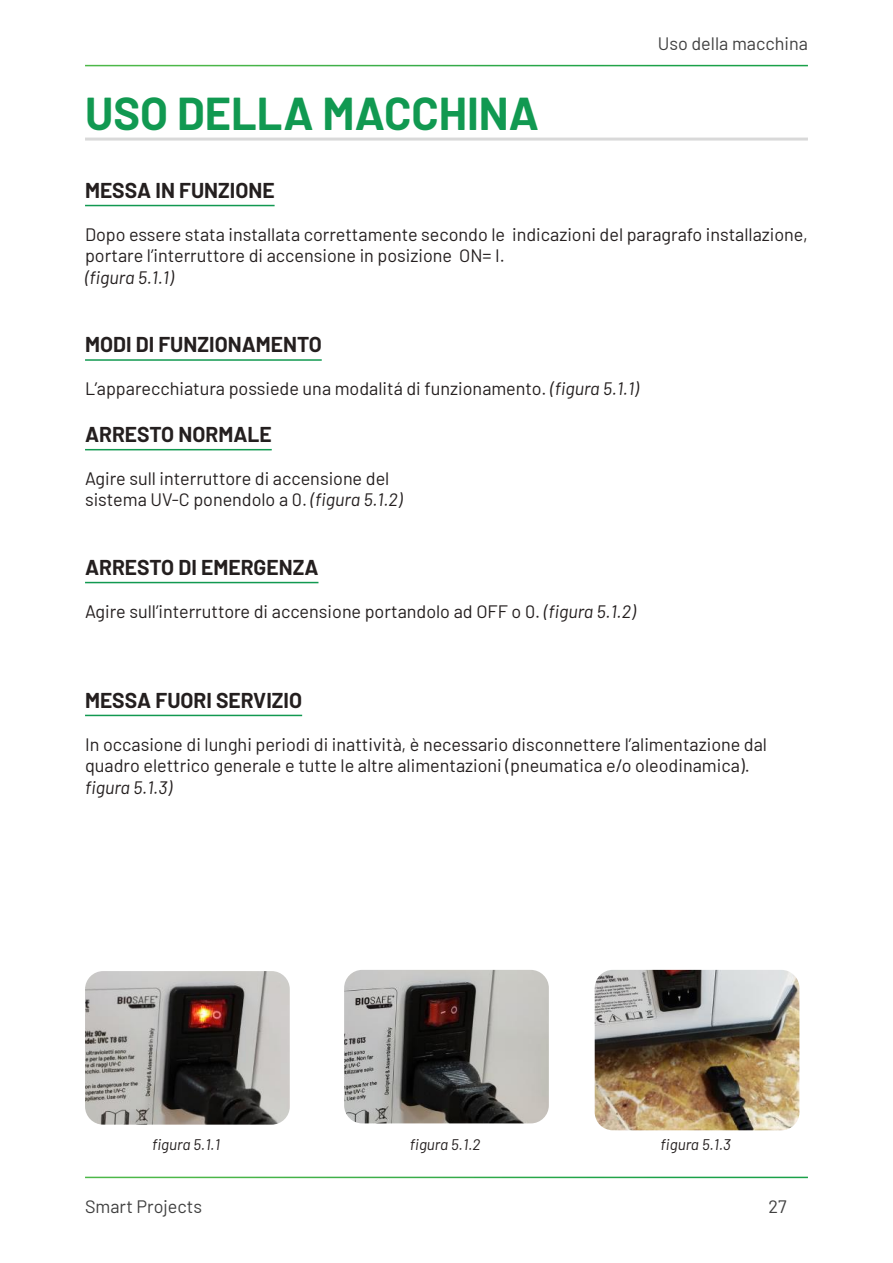
<style>
.page{position:relative;width:893px;height:1263px;background:#fff}
.page>*{position:absolute;margin:0;border:0;box-sizing:border-box;transform-origin:0 0}
.t1{font:700 45px "Barlow";color:#119951}
.t2{font:700 21px "Barlow";color:#241f1f}
.t3{font:18px/21.6px "Barlow";color:#241f1f}
.t4{font:18px "Barlow";color:#404040}
.t5{font:italic 18px "Barlow";color:#241f1f}
.t6{font:italic 15.3px "Barlow";color:#241f1f}
.s1{font-style:italic}
</style>
<div class="page">
<hr style="left:85px;top:138px;width:723px;height:3px;background:#d9d9d9">
<hr style="left:85px;top:205px;width:190px;height:1px;background:#119951">
<hr style="left:85px;top:359px;width:237px;height:2px;background:#119951">
<hr style="left:85px;top:449px;width:187px;height:1px;background:#119951">
<hr style="left:85px;top:582px;width:233px;height:1px;background:#119951">
<hr style="left:85px;top:715px;width:217px;height:1px;background:#119951">
<img style="left:85px;top:971px;width:205px;height:153px">
<img style="left:344px;top:970px;width:205px;height:153px">
<img style="left:595px;top:970px;width:204px;height:160px">
<h1 class="t1" style="left:85px;top:81px;width:455px">USO DELLA MACCHINA</h1>
<p class="t4" style="left:658px;top:30px;width:152px">Uso della macchina</p>
<p class="t2" style="left:85px;top:175px;width:191px">MESSA IN FUNZIONE</p>
<p class="t3" style="left:85px;top:222px;width:724px">Dopo essere stata installata correttamente secondo le indicazioni del paragrafo installazione, portare l’interruttore di accensione in posizione ON= I.</p>
<p class="t5" style="left:85px;top:264px;width:90px">(figura 5.1.1)</p>
<p class="t2" style="left:85px;top:329px;width:238px">MODI DI FUNZIONAMENTO</p>
<p class="t3" style="left:85px;top:376px;width:555px">L’apparecchiatura possiede una modalitá di funzionamento. <span class="s1">(figura 5.1.1)</span></p>
<p class="t2" style="left:85px;top:419px;width:188px">ARRESTO NORMALE</p>
<p class="t3" style="left:85px;top:466px;width:319px">Agire sull interruttore di accensione del sistema UV-C ponendolo a 0. <span class="s1">(figura 5.1.2)</span></p>
<p class="t2" style="left:85px;top:552px;width:235px">ARRESTO DI EMERGENZA</p>
<p class="t3" style="left:85px;top:599px;width:552px">Agire sull’interruttore di accensione portandolo ad OFF o 0. <span class="s1">(figura 5.1.2)</span></p>
<p class="t2" style="left:85px;top:684px;width:219px">MESSA FUORI SERVIZIO</p>
<p class="t3" style="left:85px;top:732px;width:683px">In occasione di lunghi periodi di inattività, è necessario disconnettere l’alimentazione dal quadro elettrico generale e tutte le altre alimentazioni (pneumatica e/o oleodinamica).</p>
<p class="t5" style="left:85px;top:774px;width:88px">figura 5.1.3)</p>
<p class="t6" style="left:152px;top:1134px;width:69px">figura 5.1.1</p>
<p class="t6" style="left:410px;top:1134px;width:72px">figura 5.1.2</p>
<p class="t6" style="left:661px;top:1134px;width:72px">figura 5.1.3</p>
<p class="t4" style="left:85px;top:1193px;width:119px">Smart Projects</p>
<p class="t4" style="left:768px;top:1193px;width:20px">27</p>
</div>
